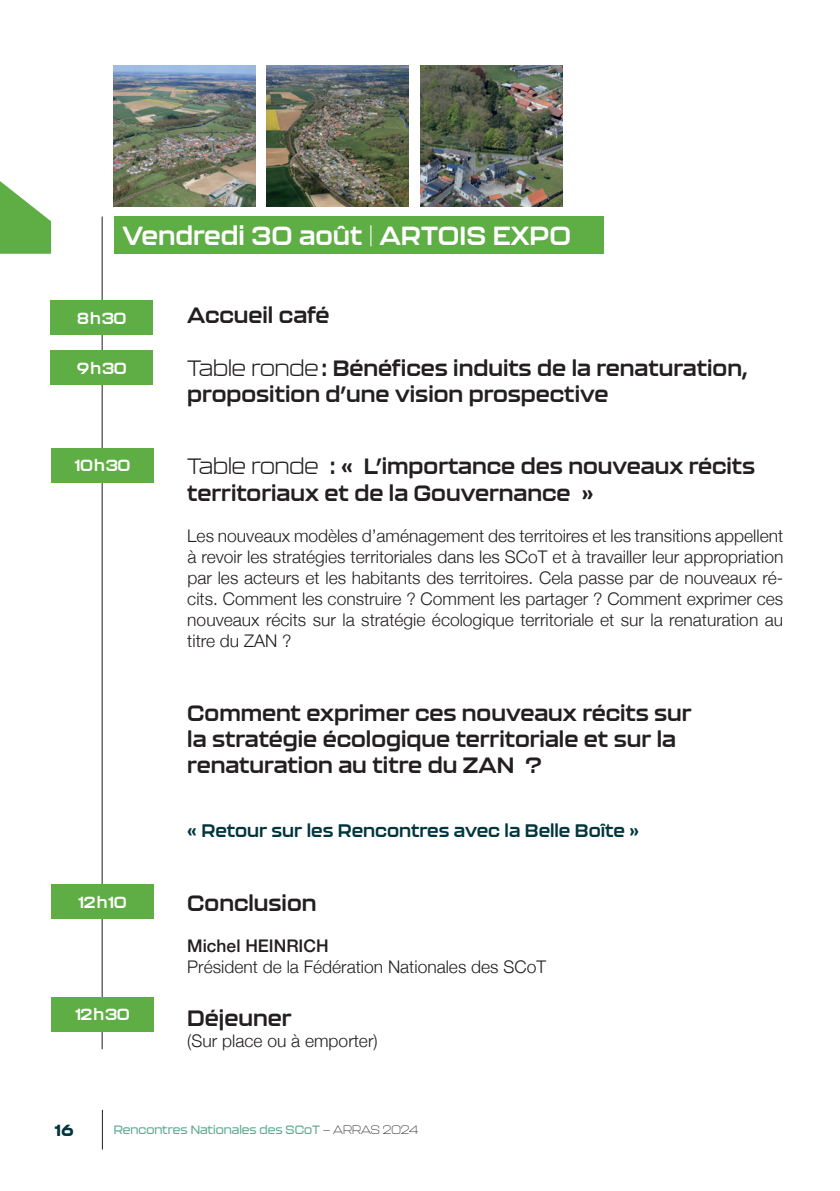
<style>
.page{position:relative;width:840px;height:1191px;background:#fff}
.page>*{position:absolute;margin:0;border:0;box-sizing:border-box;transform-origin:0 0}
.t1{font:700 26px "Kallisto";color:#fff}
.t2{font:700 22px/26.4px "Kallisto";color:#231f20}
.t3{font:700 18px "Kallisto";color:#00363d}
.t4{font:300 17.4px/20.8px "Helvetica Neue";color:#231f20;text-align:justify}
.t5{font:500 17.4px "Helvetica Neue";color:#231f20}
.t6{font:700 16px "Kallisto";letter-spacing:.065em;color:#fff}
.t7{font:800 16px "Kallisto";color:#00363d}
.t8{font:500 12px "Kallisto";color:#61a890}
.s1{font-weight:100}
.s2{font-weight:300}
.s3{font-weight:100;color:#231f20}
</style>
<div class="page">
<hr style="left:102px;top:216px;width:1px;height:833px;background:#231f20">
<div style="left:52px;top:448px;width:102px;height:34px;background:#5fae45"></div>
<div style="left:52px;top:884px;width:102px;height:34px;background:#5fae45"></div>
<div style="left:52px;top:997px;width:102px;height:34px;background:#5fae45"></div>
<div style="left:114px;top:216px;width:489px;height:38px;background:#5fae45"></div>
<svg style="left:0;top:181px;width:51px;height:73px"></svg>
<img style="left:114px;top:65px;width:141px;height:142px">
<img style="left:267px;top:65px;width:141px;height:142px">
<img style="left:420px;top:65px;width:141px;height:142px">
<div style="left:51px;top:300px;width:102px;height:34px;background:#5fae45"></div>
<div style="left:51px;top:351px;width:102px;height:34px;background:#5fae45"></div>
<hr style="left:102px;top:1109px;width:1px;height:40px;background:#231f20">
<h1 class="t1" style="left:122px;top:220px;width:450px">Vendredi 30 août <span class="s1">|</span> ARTOIS EXPO</h1>
<p class="t6" style="left:77px;top:308px;width:51px">8h30</p>
<p class="t6" style="left:77px;top:358px;width:52px">9h30</p>
<p class="t2" style="left:187px;top:301px;width:144px">Accueil café</p>
<p class="t2" style="left:187px;top:354px;width:561px"><span class="s2">Table ronde</span>: Bénéfices induits de la renaturation, proposition d’une vision prospective</p>
<p class="t6" style="left:75px;top:456px;width:57px">10h30</p>
<p class="t2" style="left:187px;top:452px;width:569px"><span class="s2">Table ronde</span> : « L’importance des nouveaux récits territoriaux et de la Gouvernance »</p>
<p class="t4" style="left:187px;top:524px;width:597px">Les nouveaux modèles d’aménagement des territoires et les transitions appellent à revoir les stratégies territoriales dans les SCoT et à travailler leur appropriation par les acteurs et les habitants des territoires. Cela passe par de nouveaux ré&shy;cits. Comment les construire ? Comment les partager ? Comment exprimer ces nouveaux récits sur la stratégie écologique territoriale et sur la renaturation au titre du ZAN ?</p>
<p class="t2" style="left:187px;top:699px;width:505px">Comment exprimer ces nouveaux récits sur la stratégie écologique territoriale et sur la renaturation au titre du ZAN ?</p>
<p class="t3" style="left:187px;top:819px;width:453px">« Retour sur les Rencontres avec la Belle Boîte »</p>
<p class="t6" style="left:79px;top:892px;width:49px">12h10</p>
<p class="t6" style="left:75px;top:1005px;width:56px">12h30</p>
<p class="t2" style="left:187px;top:889px;width:131px">Conclusion</p>
<p class="t5" style="left:187px;top:932px;width:143px">Michel HEINRICH</p>
<p class="t4" style="left:187px;top:955px;width:360px">Président de la Fédération Nationales des SCoT</p>
<p class="t2" style="left:187px;top:1004px;width:106px">Déjeuner</p>
<p class="t4" style="left:187px;top:1029px;width:192px">(Sur place ou à emporter)</p>
<p class="t7" style="left:55px;top:1120px;width:21px">16</p>
<p class="t8" style="left:114px;top:1122px;width:306px">Rencontres Nationales des SCoT <span class="s3">— ARRAS 2024</span></p>
</div>
